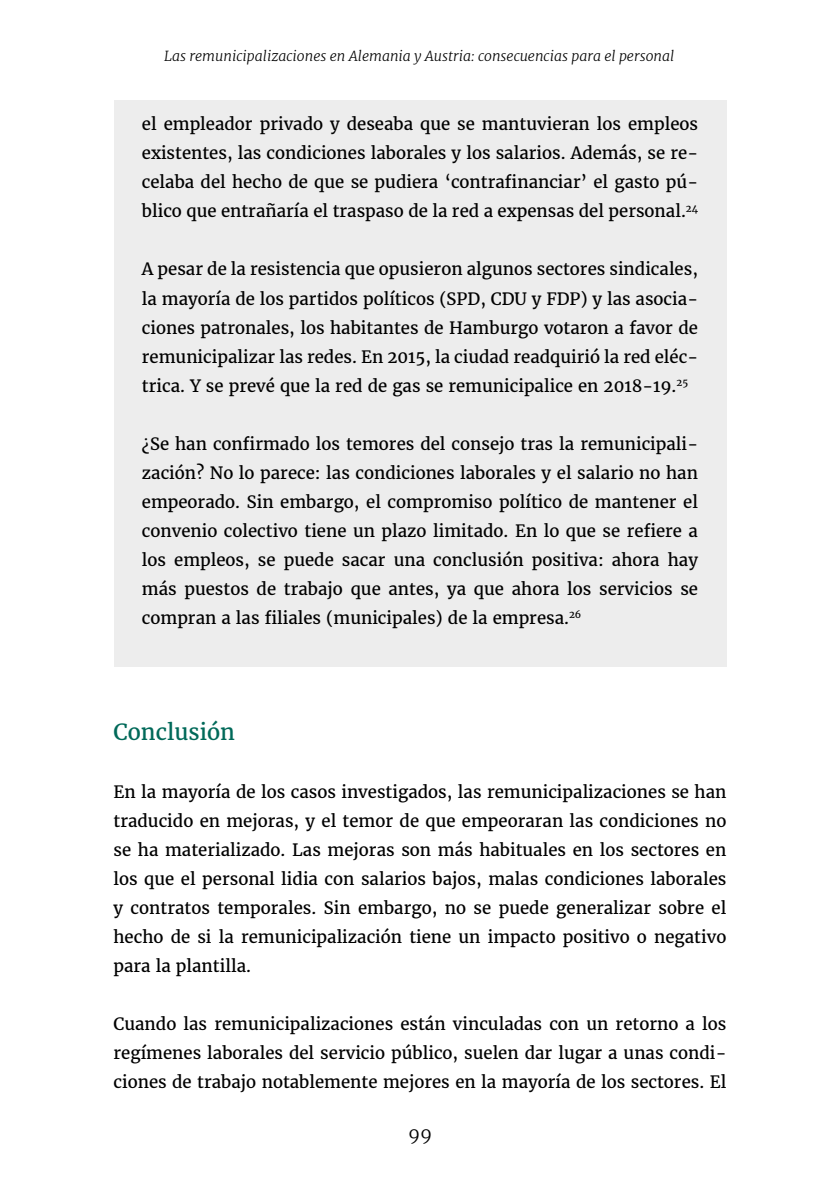
<style>
.page{position:relative;width:840px;height:1191px;background:#fff}
.page>*{position:absolute;margin:0;border:0;box-sizing:border-box;transform-origin:0 0}
.t1{font:22px "Merriweather";color:#006959}
.t2{font:300 18px "Merriweather";color:#000}
.t3{font:16.8px/29px "Merriweather";color:#000;text-align:justify}
.t4{font:italic 300 14px "Merriweather";color:#000}
</style>
<div class="page">
<div style="left:113px;top:100px;width:613px;height:567px;background:#ededed"></div>
<p class="t4" style="left:164px;top:47px;width:511px">Las remunicipalizaciones en Alemania y Austria: consecuencias para el personal</p>
<p class="t3" style="left:142px;top:110px;width:557px">el empleador privado y deseaba que se mantuvieran los empleos existentes, las condiciones laborales y los salarios. Además, se re&shy;celaba del hecho de que se pudiera ‘contrafinanciar’ el gasto pú&shy;blico que entrañaría el traspaso de la red a expensas del personal.<sup>24</sup></p>
<p class="t3" style="left:142px;top:255px;width:557px">A pesar de la resistencia que opusieron algunos sectores sindicales, la mayoría de los partidos políticos (SPD, CDU y FDP) y las asocia&shy;ciones patronales, los habitantes de Hamburgo votaron a favor de remunicipalizar las redes. En 2015, la ciudad readquirió la red eléc&shy;trica. Y se prevé que la red de gas se remunicipalice en 2018-19.<sup>25</sup></p>
<p class="t3" style="left:142px;top:429px;width:557px">¿Se han confirmado los temores del consejo tras la remunicipali&shy;zación? No lo parece: las condiciones laborales y el salario no han empeorado. Sin embargo, el compromiso político de mantener el convenio colectivo tiene un plazo limitado. En lo que se refiere a los empleos, se puede sacar una conclusión positiva: ahora hay más puestos de trabajo que antes, ya que ahora los servicios se compran a las filiales (municipales) de la empresa.<sup>26</sup></p>
<h1 class="t1" style="left:113px;top:718px;width:123px">Conclusión</h1>
<p class="t3" style="left:113px;top:777px;width:614px">En la mayoría de los casos investigados, las remunicipalizaciones se han traducido en mejoras, y el temor de que empeoraran las condiciones no se ha materializado. Las mejoras son más habituales en los sectores en los que el personal lidia con salarios bajos, malas condiciones laborales y contratos temporales. Sin embargo, no se puede generalizar sobre el hecho de si la remunicipalización tiene un impacto positivo o negativo para la plantilla.</p>
<p class="t3" style="left:113px;top:1009px;width:614px">Cuando las remunicipalizaciones están vinculadas con un retorno a los regímenes laborales del servicio público, suelen dar lugar a unas condi&shy;ciones de trabajo notablemente mejores en la mayoría de los sectores. El</p>
<p class="t2" style="left:408px;top:1123px;width:25px">99</p>
</div>
